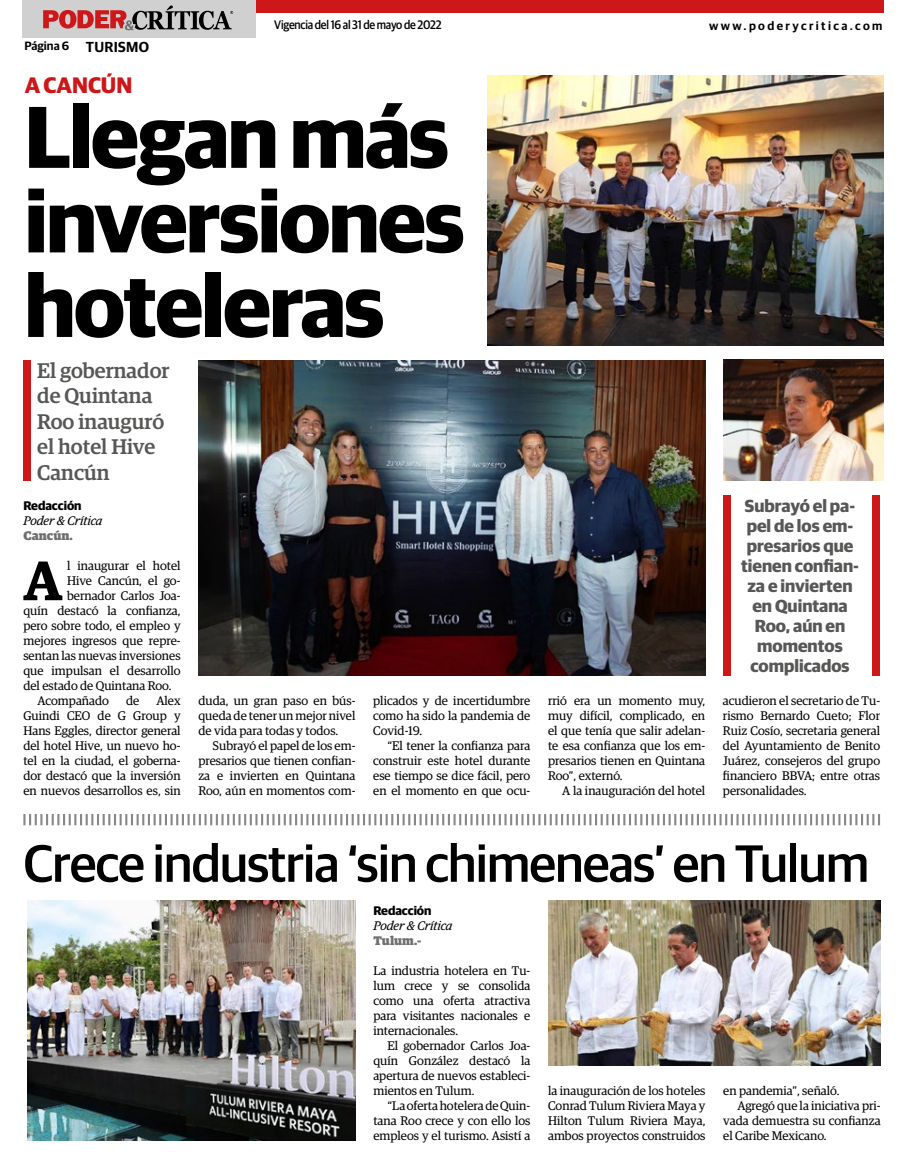
<style>
.page{position:relative;width:904px;height:1152px;background:#fff}
.page>*{position:absolute;margin:0;border:0;box-sizing:border-box;transform-origin:0 0}
.t1{font:700 87.88px/84.5px "Guardian Sans";letter-spacing:-.02em;color:#000}
.t2{font:600 55.75px "Guardian Egyp";color:#000}
.t3{font:500 52.5px "Guardian Sans";letter-spacing:-.02em;color:#000}
.t4{font:700 22.5px "Guardian Sans";color:#cd1719}
.t5{font:500 21.25px/25.5px "Guardian Egyp";color:#575756}
.t6{font:700 17.5px/20px "Guardian Sans";color:#575756;text-align:center}
.t7{font:600 14.5px "Guardian Sans";letter-spacing:.02em;color:#000}
.t8{font:12.5px/15px "Guardian Egyp";color:#000;text-align:justify}
.t9{font:italic 12.5px "Guardian Egyp";color:#000}
.t10{font:700 12.5px "Guardian Sans";color:#000}
.t11{font:900 12.5px "Guardian Egyp";color:#706f6f}
.t12{font:500 12.38px "Guardian Sans";letter-spacing:-.02em;color:#000;scale:.91 1}
.t13{font:600 12px "Guardian Sans";letter-spacing:.2em;color:#000}
</style>
<div class="page">
<div style="left:22px;top:0;width:234px;height:38px;background:#d0d0d0"></div>
<div style="left:256px;top:0;width:628px;height:13px;background:#cd1719"></div>
<svg style="left:43px;top:6px;width:190px;height:24px"></svg>
<div style="left:23px;top:360px;width:8px;height:120px;background:#cd1719"></div>
<div style="left:723px;top:495px;width:7px;height:180px;background:#cd1719"></div>
<div style="left:872px;top:495px;width:8px;height:180px;background:#cd1719"></div>
<img style="left:487px;top:75px;width:397px;height:270px">
<img style="left:723px;top:360px;width:161px;height:120px">
<img style="left:198px;top:360px;width:507px;height:315px">
<svg style="left:23px;top:814px;width:857px;height:11px"></svg>
<img style="left:27px;top:900px;width:328px;height:240px">
<img style="left:549px;top:900px;width:331px;height:165px">
<p class="t13" style="left:25px;top:37px;width:46px">Página 6</p>
<p class="t7" style="left:86px;top:36px;width:65px">TURISMO</p>
<p class="t12" style="left:274px;top:16px;width:185px">Vigencia del 16 al 31 de mayo de 2022</p>
<h3 class="t4" style="left:25px;top:68px;width:109px">A CANCÚN</h3>
<h1 class="t1" style="left:25px;top:87px;width:442px">Llegan más inversiones hoteleras</h1>
<h3 class="t5" style="left:37px;top:356px;width:134px">El gobernador de Quintana<br>Roo inauguró el hotel Hive<br>Cancún</h3>
<p class="t10" style="left:23px;top:496px;width:60px">Redacción</p>
<p class="t9" style="left:23px;top:512px;width:81px">Poder &amp; Crítica</p>
<p class="t11" style="left:23px;top:526px;width:51px">Cancún.</p>
<h2 class="t2" style="left:23px;top:539px;width:41px">A</h2>
<p class="t8" style="left:67px;top:557px;width:115px">l inaugurar el hotel</p>
<p class="t8" style="left:67px;top:572px;width:115px">Hive Cancún, el go-</p>
<p class="t8" style="left:67px;top:587px;width:115px">bernador Carlos Joa-</p>
<p class="t8" style="left:23px;top:602px;width:159px">quín destacó la confianza,</p>
<p class="t8" style="left:23px;top:617px;width:159px">pero sobre todo, el empleo y</p>
<p class="t8" style="left:23px;top:632px;width:159px">mejores ingresos que repre-</p>
<p class="t8" style="left:23px;top:647px;width:159px">sentan las nuevas inversiones</p>
<p class="t8" style="left:23px;top:662px;width:159px">que impulsan el desarrollo</p>
<p class="t8" style="left:23px;top:677px;width:150px">del estado de Quintana Roo.</p>
<p class="t8" style="left:38px;top:692px;width:73px">Acompañado</p>
<p class="t8" style="left:126px;top:692px;width:15px">de</p>
<p class="t8" style="left:23px;top:692px;width:159px;text-indent:133px">Alex Guindi CEO de G Group y Hans Eggles, director general del hotel Hive, un nuevo ho&shy;tel en la ciudad, el goberna&shy;dor destacó que la inversión en nuevos desarrollos es, sin</p>
<p class="t8" style="left:198px;top:692px;width:159px">duda, un gran paso en bús&shy;queda de tener un mejor nivel de vida para todas y todos.</p>
<p class="t8" style="left:198px;top:737px;width:159px;text-indent:14px">Subrayó el papel de los em&shy;presarios que tienen confian&shy;za e invierten en Quintana Roo, aún en momentos com-</p>
<p class="t8" style="left:373px;top:692px;width:159px">plicados y de incertidumbre como ha sido la pandemia de Covid-19.</p>
<p class="t8" style="left:373px;top:737px;width:159px;text-indent:14px">“El tener la confianza para construir este hotel durante ese tiempo se dice fácil, pero en el momento en que ocu-</p>
<p class="t13" style="left:709px;top:17px;width:175px">www.poderycritica.com</p>
<p class="t8" style="left:548px;top:692px;width:159px">rrió era un momento muy, muy difícil, complicado, en el que tenía que salir adelan&shy;te esa confianza que los em&shy;presarios tienen en Quintana Roo”, externó.</p>
<p class="t8" style="left:562px;top:782px;width:144px">A la inauguración del hotel</p>
<h3 class="t6" style="left:741px;top:494px;width:119px">Subrayó el pa&shy;pel de los em&shy;presarios que tienen confian&shy;za e invierten en Quintana<br>Roo, aún en momentos complicados</h3>
<p class="t8" style="left:723px;top:692px;width:159px">acudieron el secretario de Tu&shy;rismo Bernardo Cueto; Flor Ruiz Cosío, secretaria general del Ayuntamiento de Benito Juárez, consejeros del grupo financiero BBVA; entre otras personalidades.</p>
<h3 class="t3" style="left:23px;top:825px;width:847px">Crece industria ‘sin chimeneas’ en Tulum</h3>
<p class="t10" style="left:373px;top:901px;width:60px">Redacción</p>
<p class="t9" style="left:373px;top:917px;width:81px">Poder &amp; Crítica</p>
<p class="t11" style="left:373px;top:931px;width:50px">Tulum.-</p>
<p class="t8" style="left:373px;top:962px;width:158px">La industria hotelera en Tu&shy;lum crece y se consolida como una oferta atractiva para visitantes nacionales e internacionales.</p>
<p class="t8" style="left:373px;top:1037px;width:158px;text-indent:14px">El gobernador Carlos Joa&shy;quín González destacó la apertura de nuevos estableci&shy;mientos en Tulum.</p>
<p class="t8" style="left:373px;top:1097px;width:158px;text-indent:14px">“La oferta hotelera de Quin&shy;tana Roo crece y con ello los empleos y el turismo. Asistí a</p>
<p class="t8" style="left:548px;top:1082px;width:159px">la inauguración de los hoteles Conrad Tulum Riviera Maya y Hilton Tulum Riviera Maya, ambos proyectos construidos</p>
<p class="t8" style="left:723px;top:1082px;width:118px">en pandemia”, señaló.</p>
<p class="t8" style="left:737px;top:1097px;width:145px">Agregó que la iniciativa pri-</p>
<p class="t8" style="left:723px;top:1112px;width:159px">vada demuestra su confianza</p>
<p class="t8" style="left:723px;top:1127px;width:105px">el Caribe Mexicano.</p>
</div>
